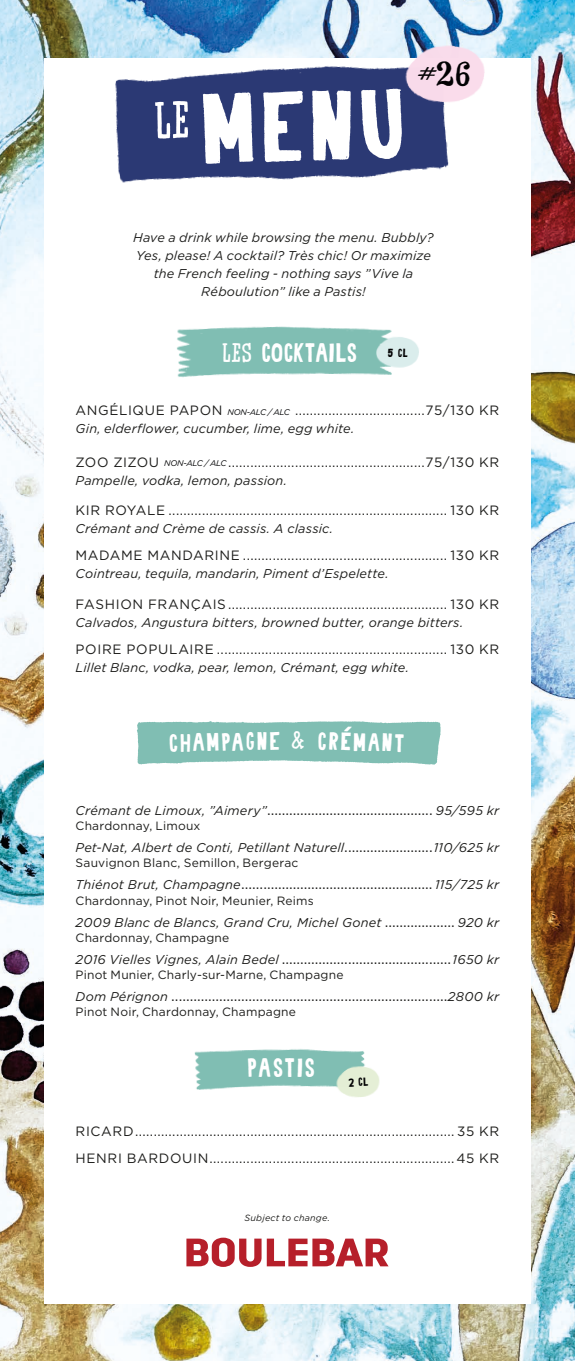
<style>
.page{position:relative;width:575px;height:1361px;background:#fff}
.page>*{position:absolute;margin:0;border:0;box-sizing:border-box;transform-origin:0 0}
.t1{font:100.5px "Carreau Condensed Carreau Condens";color:#fff;scale:1.1 1}
.t2{font:27px "Carreau Condensed Carreau Condens";letter-spacing:-.01em;color:#fff}
.t3{font:25.65px "Carreau Condensed Carreau Condens";color:#fff}
.t4{font:25.65px "Sur Place Serif Sur Place Serif";color:#fff}
.dryck2{font:15px "Gotham";color:#1d1d1b}
.h3_gotham{font:13.5px "Gotham";letter-spacing:.045em;color:#1d1d1b}
.bröd_gotham{font:italic 12.75px/18px "Gotham";letter-spacing:.01em;color:#1d1d1b;text-align:center}
.dryck2-2{font:italic 12.75px "Gotham";letter-spacing:.015em;color:#1d1d1b}
.h3_gotham-2{font:italic 12.75px "Gotham";letter-spacing:.01em;color:#1d1d1b}
.beskrivning_drycker{font:12px "Gotham";letter-spacing:.02em;color:#1d1d1b}
.bröd_gotham-2{font:italic 9px "Gotham";letter-spacing:.02em;color:#1d1d1b}
.s1{font-family:"Sur Place Serif Sur Place Serif"}
.s2{font-style:italic;font-size:8.25px;color:#020304}
.s3{font-style:italic;font-size:12.75px}
.s4{font-style:normal;font-size:15px}
</style>
<div class="page">
<img style="left:0;top:0;width:574px;height:1361px">
<div style="left:44px;top:58px;width:486px;height:1245px;background:#fff"></div>
<img style="left:105px;top:42px;width:344px;height:141px">
<img style="left:398px;top:39px;width:94px;height:69px">
<svg style="left:186px;top:1237px;width:202px;height:30px"></svg>
<img style="left:137px;top:721px;width:304px;height:44px">
<img style="left:194px;top:1049px;width:171px;height:41px">
<img style="left:333px;top:1063px;width:47px;height:34px">
<img style="left:177px;top:326px;width:215px;height:51px">
<img style="left:372px;top:334px;width:47px;height:36px">
<svg style="left:155px;top:101px;width:33px;height:38px"></svg>
<svg style="left:417px;top:61px;width:52px;height:25px"></svg>
<svg style="left:348px;top:1077px;width:20px;height:10px"></svg>
<svg style="left:388px;top:348px;width:19px;height:9px"></svg>
<p class="t1" style="left:198px;top:64px;width:190px;rotate:-1deg">MENU</p>
<p class="bröd_gotham" style="left:133px;top:228px;width:302px">Have a drink while browsing the menu. Bubbly?<br>Yes, please! A cocktail? Très chic! Or maximize the French feeling - nothing says ”Vive la Réboulution” like a Pastis!</p>
<p class="t2" style="left:221px;top:335px;width:137px"><span class="s1">Les</span> COCKTAILS</p>
<p class="h3_gotham" style="left:75px;top:403px;width:425px">ANGÉLIQUE PAPON <span class="s2">NON-ALC / ALC</span> ...................................75/130 KR</p>
<p class="bröd_gotham" style="left:75px;top:420px;width:280px">Gin, elderflower, cucumber, lime, egg white.</p>
<p class="h3_gotham" style="left:75px;top:454px;width:425px">ZOO ZIZOU <span class="s2">NON-ALC / ALC</span> .....................................................75/130 KR</p>
<p class="bröd_gotham" style="left:75px;top:471px;width:213px">Pampelle, vodka, lemon, passion.</p>
<p class="h3_gotham" style="left:75px;top:503px;width:425px">KIR ROYALE ........................................................................... 130 KR</p>
<p class="h3_gotham-2" style="left:75px;top:522px;width:259px">Crémant and Crème de cassis. A classic.</p>
<p class="h3_gotham" style="left:75px;top:548px;width:425px">MADAME MANDARINE ....................................................... 130 KR</p>
<p class="bröd_gotham" style="left:75px;top:565px;width:314px">Cointreau, tequila, mandarin, Piment d’Espelette.</p>
<p class="h3_gotham" style="left:75px;top:597px;width:425px">FASHION FRANÇAIS........................................................... 130 KR</p>
<p class="h3_gotham-2" style="left:75px;top:615px;width:389px">Calvados, Angustura bitters, browned butter, orange bitters.</p>
<p class="h3_gotham" style="left:75px;top:642px;width:425px">POIRE POPULAIRE .............................................................. 130 KR</p>
<p class="bröd_gotham" style="left:75px;top:658px;width:334px">Lillet Blanc, vodka, pear, lemon, Crémant, egg white.</p>
<p class="t3" style="left:168px;top:726px;width:114px;rotate:-1deg">CHAMPAGNE</p>
<p class="t4" style="left:291px;top:724px;width:15px">&amp;</p>
<p class="t3" style="left:317px;top:724px;width:89px;rotate:1deg">CRÉMANT</p>
<p class="dryck2" style="left:75px;top:802px;width:425px"><span class="s3">Crémant de Limoux, ”Aimery”</span>............................................. <span class="s3">95/595 kr</span></p>
<p class="beskrivning_drycker" style="left:75px;top:819px;width:126px">Chardonnay, Limoux</p>
<p class="dryck2-2" style="left:75px;top:841px;width:425px">Pet-Nat, Albert de Conti, Petillant Naturell<span class="s4">........................</span>110/625 kr</p>
<p class="beskrivning_drycker" style="left:75px;top:856px;width:224px">Sauvignon Blanc, Semillon, Bergerac</p>
<p class="dryck2" style="left:75px;top:876px;width:425px"><span class="s3">Thiénot Brut, Champagne</span>.................................................... <span class="s3">115/725 kr</span></p>
<p class="beskrivning_drycker" style="left:75px;top:893px;width:239px">Chardonnay, Pinot Noir, Meunier, Reims</p>
<p class="dryck2-2" style="left:75px;top:915px;width:425px">2009 Blanc de Blancs, Grand Cru, Michel Gonet <span class="s4">...................</span> 920 kr</p>
<p class="beskrivning_drycker" style="left:75px;top:930px;width:155px">Chardonnay, Champagne</p>
<p class="dryck2" style="left:75px;top:950px;width:425px"><span class="s3">2016 Vielles Vignes, Alain Bedel</span> ..............................................<span class="s3">1650 kr</span></p>
<p class="beskrivning_drycker" style="left:75px;top:967px;width:269px">Pinot Munier, Charly-sur-Marne, Champagne</p>
<p class="dryck2" style="left:75px;top:987px;width:425px"><span class="s3">Dom Pérignon</span> ...........................................................................<span class="s3">2800 kr</span></p>
<p class="beskrivning_drycker" style="left:75px;top:1004px;width:222px">Pinot Noir, Chardonnay, Champagne</p>
<p class="t2" style="left:247px;top:1050px;width:69px">PASTIS</p>
<p class="h3_gotham" style="left:75px;top:1124px;width:425px">RICARD...................................................................................... 35 KR</p>
<p class="h3_gotham" style="left:75px;top:1151px;width:425px">HENRI BARDOUIN..................................................................45 KR</p>
<p class="bröd_gotham-2" style="left:244px;top:1213px;width:87px">Subject to change.</p>
</div>
